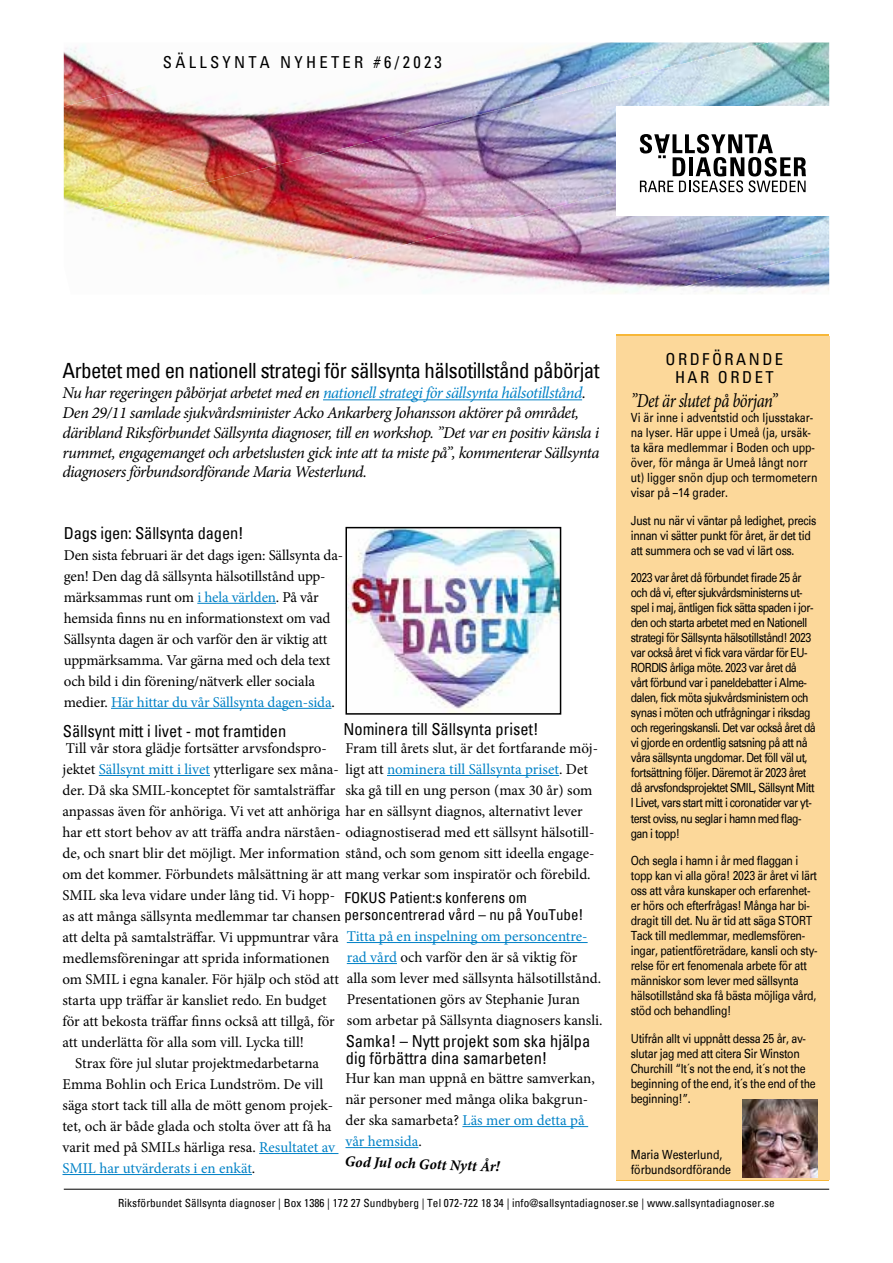
<style>
.page{position:relative;width:893px;height:1263px;background:#fff}
.page>*{position:absolute;margin:0;border:0;box-sizing:border-box;transform-origin:0 0}
.t1{font:condensed 21px "Univers";letter-spacing:-.025em;color:#000}
.t2{font:italic 19.8px "Minion Pro";letter-spacing:-.035em;color:#000;scale:.83 1}
.t3{font:italic 16.5px/19.8px "Minion Pro";letter-spacing:-.035em;color:#000}
.t4{font:condensed 16.5px/17.2px "Univers";color:#000}
.t5{font:condensed 16.5px "Univers";letter-spacing:.2em;color:#000}
.t6{font:condensed 16.5px/18px "Univers";letter-spacing:.15em;color:#000;text-align:center}
.t7{font:15px/21px "Minion Pro";letter-spacing:-.005em;color:#000}
.t8{font:condensed 15px "Univers";color:#000}
.t9{font:italic 700 15px "Minion Pro";color:#000}
.t10{font:12.6px/15px "Univers";letter-spacing:-.05em;color:#000;scale:.83 1}
.t11{font:12.6px/15px "Univers";letter-spacing:-.025em;color:#000;scale:.83 1}
.t12{font:12.6px/15px "Univers";color:#000;scale:.83 1}
.t13{font:12px/15.8px "Myriad Pro";color:#000}
.t14{font:condensed 11.25px "Univers";letter-spacing:.01em;color:#000}
.s1{color:#0081c6}
.s2{font-family:"Univers";font-stretch:condensed}
</style>
<div class="page">
<img style="left:64px;top:43px;width:765px;height:206px">
<img style="left:205px;top:139px;width:624px;height:155px">
<img style="left:653px;top:250px;width:176px;height:44px">
<div style="left:617px;top:106px;width:213px;height:110px;background:#fff"></div>
<svg style="left:640px;top:134px;width:166px;height:58px"></svg>
<hr style="left:64px;top:1189px;width:765px;height:1px;background:#000">
<div style="left:617px;top:336px;width:213px;height:843px;background:#fcd89a"></div>
<hr style="left:323px;top:399px;width:259px;height:1px;background:#0081c6">
<img style="left:743px;top:1100px;width:75px;height:78px">
<hr style="left:197px;top:603px;width:79px;height:1px;background:#0081c6">
<hr style="left:111px;top:708px;width:220px;height:1px;background:#0081c6">
<hr style="left:347px;top:942px;width:241px;height:1px;background:#0081c6">
<hr style="left:347px;top:963px;width:50px;height:1px;background:#0081c6">
<hr style="left:99px;top:775px;width:111px;height:1px;background:#0081c6">
<hr style="left:259px;top:1153px;width:79px;height:1px;background:#0081c6">
<hr style="left:62px;top:1174px;width:190px;height:1px;background:#0081c6">
<hr style="left:387px;top:775px;width:172px;height:1px;background:#0081c6">
<hr style="left:462px;top:1126px;width:126px;height:1px;background:#0081c6">
<hr style="left:345px;top:1147px;width:73px;height:1px;background:#0081c6">
<img style="left:348px;top:530px;width:210px;height:182px">
<div style="left:345px;top:527px;width:216px;height:188px;border:2px solid #000"></div>
<p class="t5" style="left:163px;top:52px;width:280px">sällsynta nyheter #6/2023</p>
<h1 class="t1" style="left:62px;top:357px;width:539px">Arbetet med en nationell strategi för sällsynta hälsotillstånd påbörjat</h1>
<p class="t3" style="left:62px;top:383px;width:538px">Nu har regeringen påbörjat arbetet med en <span class="s1">nationell strategi för sällsynta hälsotillstånd</span>.<br>Den 29/11 samlade sjukvårdsminister Acko Ankarberg Johansson aktörer på området, däribland Riksförbundet Sällsynta diagnoser, till en workshop. ”Det var en positiv känsla i rummet, engagemanget och arbetslusten gick inte att ta miste på”, kommenterar Sällsynta diagnosers förbundsordförande Maria Westerlund.</p>
<p class="t4" style="left:64px;top:524px;width:181px">Dags igen: Sällsynta dagen!</p>
<p class="t7" style="left:64px;top:545px;width:281px">Den sista februari är det dags igen: Sällsynta da&shy;gen! Den dag då sällsynta hälsotillstånd upp&shy;märksammas runt om <span class="s1">i hela världen</span>. På vår hemsida finns nu en informationstext om vad Sällsynta dagen är och varför den är viktig att uppmärksamma. Var gärna med och dela text och bild i din förening/nätverk eller sociala medier. <span class="s1">Här hittar du vår Sällsynta dagen-sida</span>.</p>
<p class="t4" style="left:343px;top:720px;width:197px">Nominera till Sällsynta priset!</p>
<p class="t4" style="left:63px;top:722px;width:225px">Sällsynt mitt i livet - mot framtiden</p>
<p class="t7" style="left:62px;top:738px;width:533px">Till vår stora glädje fortsätter arvsfondspro-<br>jektet <span class="s1">Sällsynt mitt i livet</span> ytterligare sex måna- ligt att <span class="s1">nominera till Sällsynta priset</span>. Det der. Då ska SMIL-konceptet för samtalsträffar<br>anpassas även för anhöriga. Vi vet att anhöriga har en sällsynt diagnos, alternativt lever har ett stort behov av att träffa andra närståen- odiagnostiserad med ett sällsynt hälsotill&shy;de, och snart blir det möjligt. Mer information stånd, och som genom sitt ideella engage&shy;om det kommer. Förbundets målsättning är att mang verkar som inspiratör och förebild.<br>SMIL ska leva vidare under lång tid. Vi hopp-</p>
<p class="t7" style="left:62px;top:927px;width:278px">att delta på samtalsträffar. Vi uppmuntrar våra medlemsföreningar att sprida informationen om SMIL i egna kanaler. För hjälp och stöd att starta upp träffar är kansliet redo. En budget för att bekosta träffar finns också att tillgå, för att underlätta för alla som vill. Lycka till!</p>
<p class="t7" style="left:62px;top:1053px;width:274px;text-indent:13px">Strax före jul slutar projektmedarbetarna Emma Bohlin och Erica Lundström. De vill säga stort tack till alla de mött genom projek&shy;tet, och är både glada och stolta över att få ha varit med på SMILs härliga resa. <span class="s1">Resultatet av SMIL har utvärderats i en enkät</span>.</p>
<p class="t7" style="left:345px;top:738px;width:254px">Fram till årets slut, är det fortfarande möj-</p>
<p class="t7" style="left:345px;top:780px;width:248px">ska gå till en ung person (max 30 år) som</p>
<p class="t8" style="left:344px;top:887px;width:184px">FO KUS Patient:s konferens om</p>
<p class="t7" style="left:347px;top:906px;width:257px;text-indent:-284px">as att många sällsynta medlemmar tar chansen <span class="s2">personcentrerad vård – nu på YouTube!<br></span><span class="s1">Titta på en inspelning om personcentre&shy;rad vård</span> och varför den är så viktig för<br>alla som lever med sällsynta hälsotillstånd.<br>Presentationen görs av Stephanie Juran som arbetar på Sällsynta diagnosers kansli.</p>
<p class="t4" style="left:346px;top:1032px;width:246px">Samka! – Nytt projekt som ska hjälpa dig förbättra dina samarbeten!</p>
<p class="t7" style="left:345px;top:1068px;width:251px">Hur kan man uppnå en bättre samverkan, när personer med många olika bakgrun&shy;der ska samarbeta? <span class="s1">Läs mer om detta på vår hemsida</span>.</p>
<p class="t9" style="left:345px;top:1151px;width:157px;rotate:2deg">God Jul och Gott Nytt År!</p>
<p class="t6" style="left:665px;top:350px;width:119px">ordförande har ordet</p>
<h2 class="t2" style="left:631px;top:387px;width:178px">”Det är slutet på början”</h2>
<p class="t12" style="left:631px;top:410px;width:226px">Vi är inne i adventstid och ljusstakar&shy;na lyser. Här uppe i Umeå (ja, ursäk&shy;ta kära medlemmar i Boden och upp&shy;över, för många är Umeå långt norr ut) ligger snön djup och termometern visar på –14 grader.</p>
<p class="t11" style="left:631px;top:513px;width:225px">Just nu när vi väntar på ledighet, precis innan vi sätter punkt för året, är det tid att summera och se vad vi lärt oss.</p>
<p class="t10" style="left:631px;top:571px;width:224px">2023 var året då förbundet firade 25 år och då vi, efter sjukvårdsministerns ut&shy;spel i maj, äntligen fick sätta spaden i jor&shy;den och starta arbetet med en Nationell strategi för Sällsynta hälsotillstånd! 2023 var också året vi fick vara värdar för EU-RORDIS årliga möte. 2023 var året då vårt förbund var i paneldebatter i Alme&shy;dalen, fick möta sjukvårdsministern och synas i möten och utfrågningar i riksdag och regeringskansli. Det var också året då vi gjorde en ordentlig satsning på att nå våra sällsynta ungdomar. Det föll väl ut, fortsättning följer. Däremot är 2023 året då arvsfondsprojektet SMIL, Sällsynt Mitt I Livet, vars start mitt i coronatider var yt&shy;terst oviss, nu seglar i hamn med flag&shy;gan i topp!</p>
<p class="t11" style="left:631px;top:853px;width:227px">Och segla i hamn i år med flaggan i topp kan vi alla göra! 2023 är året vi lärt oss att våra kunskaper och erfarenhet&shy;er hörs och efterfrågas! Många har bi&shy;dragit till det. Nu är tid att säga STORT Tack till medlemmar, medlemsfören&shy;ingar, patientföreträdare, kansli och sty&shy;relse för ert fenomenala arbete för att människor som lever med sällsynta hälsotillstånd ska få bästa möjliga vård, stöd och behandling!</p>
<p class="t11" style="left:631px;top:1031px;width:224px">Utifrån allt vi uppnått dessa 25 år, av&shy;slutar jag med att citera Sir Winston Churchill “It´s not the end, it´s not the beginning of the end, it´s the end of the beginning!”.</p>
<p class="t13" style="left:630px;top:1143px;width:105px">Elisabeth Wallenius<br>Förbundsordförande</p>
<p class="t12" style="left:631px;top:1147px;width:122px">Maria Westerlund, förbundsordförande</p>
<p class="t14" style="left:118px;top:1196px;width:658px">Riksförbundet Sällsynta diagnoser | Box 1386 | 172 27 Sundbyberg | Tel 072-722 18 34 | info@sallsyntadiagnoser.se | www.sallsyntadiagnoser.se</p>
</div>
